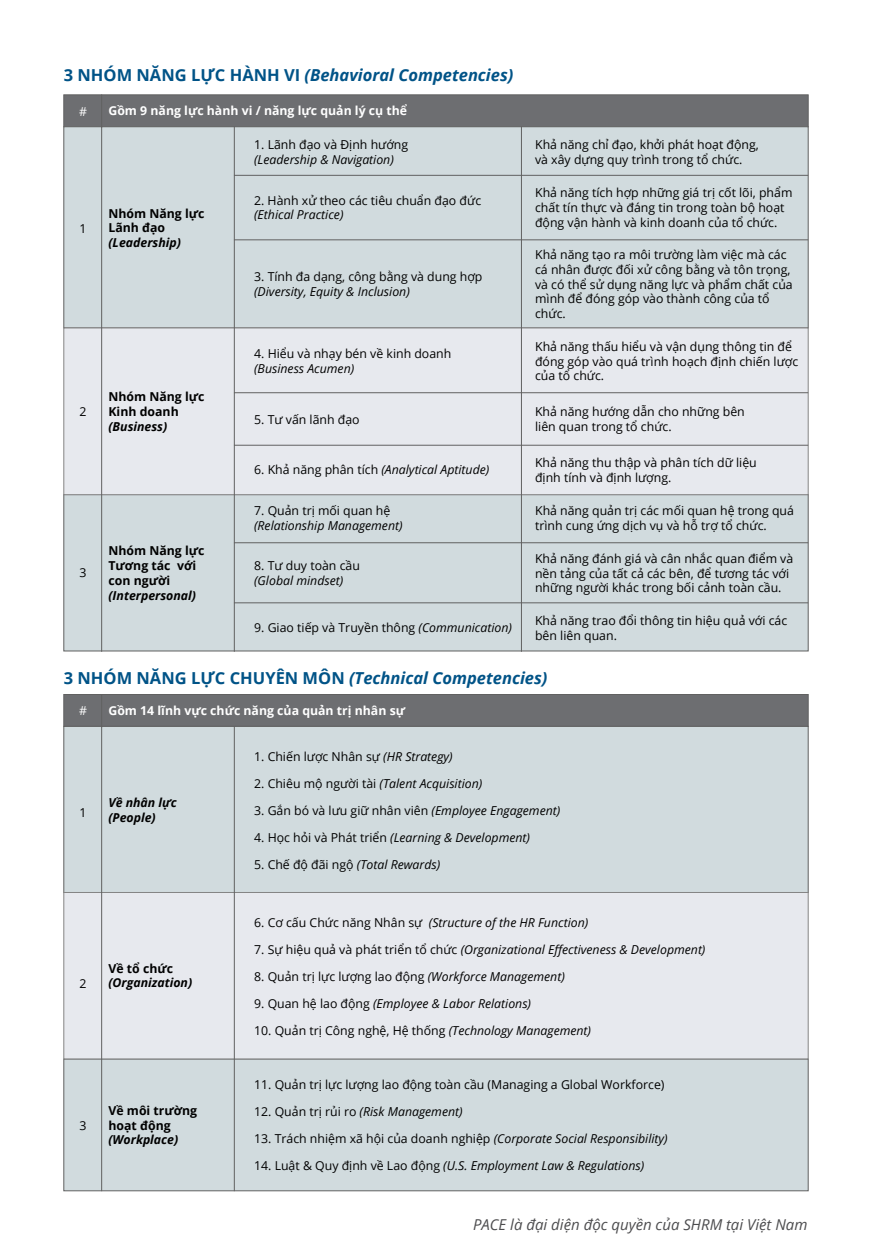
<style>
.page{position:relative;width:872px;height:1255px;background:#fff}
.page>*{position:absolute;margin:0;border:0;box-sizing:border-box;transform-origin:0 0}
.t1{font:italic 700 16.5px "Open Sans";color:#005387}
.t2{font:italic 15px "Open Sans";color:#4d4d4f}
.t3{font:12.3px/14.7px "Open Sans";color:#000}
.t4{font:italic 12.3px "Open Sans";color:#000}
.t5{font:700 12.3px/14.7px "Open Sans";color:#000}
.t6{font:italic 700 12.3px/14.7px "Open Sans";color:#000}
.t7{font:700 12.3px "Open Sans";color:#fff}
.t8{font:12.3px "Open Sans";color:#fff}
.s1{font-style:normal}
.s2{font-style:italic}
</style>
<div class="page">
<div style="left:63px;top:94px;width:745px;height:33px;background:#6d6e71;border:1px solid #616161"></div>
<div style="left:63px;top:694px;width:745px;height:32px;background:#6d6e71;border:1px solid #616161"></div>
<div style="left:63px;top:126px;width:745px;height:202px;background:#d1dbde;border:1px solid #616161"></div>
<div style="left:63px;top:726px;width:745px;height:166px;background:#d1dbde;border:1px solid #616161"></div>
<div style="left:63px;top:494px;width:745px;height:157px;background:#d1dbde"></div>
<div style="left:63px;top:1058px;width:745px;height:133px;background:#d1dbde;border:1px solid #616161"></div>
<div style="left:63px;top:327px;width:745px;height:168px;background:#e7e9ee;border:1px solid #858585"></div>
<div style="left:63px;top:892px;width:745px;height:167px;background:#e7e9ee;border:1px solid #858585"></div>
<hr style="left:234px;top:126px;width:1px;height:525px;background:#616161">
<hr style="left:234px;top:726px;width:1px;height:465px;background:#616161">
<hr style="left:521px;top:126px;width:1px;height:525px;background:#616161">
<hr style="left:234px;top:175px;width:574px;height:1px;background:#616161">
<hr style="left:234px;top:392px;width:574px;height:1px;background:#616161">
<hr style="left:234px;top:542px;width:574px;height:1px;background:#616161">
<hr style="left:234px;top:239px;width:574px;height:1px;background:#616161">
<hr style="left:234px;top:445px;width:574px;height:1px;background:#616161">
<hr style="left:234px;top:602px;width:574px;height:1px;background:#616161">
<hr style="left:101px;top:126px;width:1px;height:525px;background:#616161">
<hr style="left:101px;top:726px;width:1px;height:465px;background:#616161">
<hr style="left:101px;top:94px;width:1px;height:34px;background:#616161">
<hr style="left:101px;top:694px;width:1px;height:33px;background:#616161">
<h1 class="t1" style="left:64px;top:63px;width:451px"><span class="s1">3 NHÓM NĂNG LỰC HÀNH VI</span> (Behavioral Competencies)</h1>
<p class="t8" style="left:79px;top:103px;width:9px">#</p>
<p class="t3" style="left:80px;top:220px;width:9px">1</p>
<p class="t3" style="left:80px;top:404px;width:9px">2</p>
<p class="t3" style="left:80px;top:565px;width:9px">3</p>
<p class="t7" style="left:108px;top:102px;width:300px">Gồm 9 năng lực hành vi / năng lực quản lý cụ thể</p>
<p class="t5" style="left:108px;top:205px;width:98px">Nhóm Năng lực<br>Lãnh đạo</p>
<p class="t6" style="left:108px;top:235px;width:74px">(Leadership)</p>
<p class="t5" style="left:108px;top:389px;width:98px">Nhóm Năng lực<br>Kinh doanh</p>
<p class="t6" style="left:108px;top:419px;width:60px">(Business)</p>
<p class="t5" style="left:108px;top:543px;width:98px">Nhóm Năng lực<br>Tương tác với con người</p>
<p class="t6" style="left:108px;top:587px;width:89px">(Interpersonal)</p>
<p class="t3" style="left:254px;top:137px;width:156px">1. Lãnh đạo và Định hướng</p>
<p class="t4" style="left:254px;top:151px;width:141px">(Leadership &amp; Navigation)</p>
<p class="t3" style="left:254px;top:192px;width:228px">2. Hành xử theo các tiêu chuẩn đạo đức</p>
<p class="t4" style="left:254px;top:206px;width:91px">(Ethical Practice)</p>
<p class="t3" style="left:254px;top:269px;width:230px">3. Tính đa dạng, công bằng và dung hợp</p>
<p class="t4" style="left:254px;top:283px;width:157px">(Diversity, Equity &amp; Inclusion)</p>
<p class="t3" style="left:254px;top:346px;width:199px">4. Hiểu và nhạy bén về kinh doanh</p>
<p class="t4" style="left:254px;top:360px;width:102px">(Business Acumen)</p>
<p class="t3" style="left:254px;top:412px;width:107px">5. Tư vấn lãnh đạo</p>
<p class="t4" style="left:254px;top:461px;width:237px"><span class="s1">6. Khả năng phân tích</span> (Analytical Aptitude)</p>
<p class="t3" style="left:254px;top:503px;width:138px">7. Quản trị mối quan hệ</p>
<p class="t4" style="left:254px;top:517px;width:150px">(Relationship Management)</p>
<p class="t3" style="left:254px;top:558px;width:107px">8. Tư duy toàn cầu</p>
<p class="t4" style="left:254px;top:572px;width:91px">(Global mindset)</p>
<p class="t3" style="left:254px;top:620px;width:259px">9. Giao tiếp và Truyền thông <span class="s2">(Communication)</span></p>
<p class="t3" style="left:535px;top:137px;width:225px">Khả năng chỉ đạo, khởi phát hoạt động, và xây dựng quy trình trong tổ chức.</p>
<p class="t3" style="left:535px;top:185px;width:259px">Khả năng tích hợp những giá trị cốt lõi, phẩm chất tín thực và đáng tin trong toàn bộ hoạt động vận hành và kinh doanh của tổ chức.</p>
<p class="t3" style="left:535px;top:247px;width:259px">Khả năng tạo ra môi trường làm việc mà các cá nhân được đối xử công bằng và tôn trọng, và có thể sử dụng năng lực và phẩm chất của mình để đóng góp vào thành công của tổ chức.</p>
<p class="t3" style="left:535px;top:339px;width:265px">Khả năng thấu hiểu và vận dụng thông tin để đóng góp vào quá trình hoạch định chiến lược của tổ chức.</p>
<p class="t3" style="left:535px;top:404px;width:211px">Khả năng hướng dẫn cho những bên liên quan trong tổ chức.</p>
<p class="t3" style="left:535px;top:455px;width:223px">Khả năng thu thập và phân tích dữ liệu định tính và định lượng.</p>
<p class="t3" style="left:535px;top:503px;width:260px">Khả năng quản trị các mối quan hệ trong quá trình cung ứng dịch vụ và hỗ trợ tổ chức.</p>
<p class="t3" style="left:535px;top:550px;width:260px">Khả năng đánh giá và cân nhắc quan điểm và nền tảng của tất cả các bên, để tương tác với những người khác trong bối cảnh toàn cầu.</p>
<p class="t3" style="left:535px;top:612px;width:254px">Khả năng trao đổi thông tin hiệu quả với các bên liên quan.</p>
<h1 class="t1" style="left:64px;top:666px;width:485px"><span class="s1">3 NHÓM NĂNG LỰC CHUYÊN MÔN</span> (Technical Competencies)</h1>
<p class="t8" style="left:79px;top:702px;width:9px">#</p>
<p class="t3" style="left:80px;top:805px;width:9px">1</p>
<p class="t3" style="left:80px;top:975px;width:9px">2</p>
<p class="t3" style="left:80px;top:1117px;width:9px">3</p>
<p class="t7" style="left:108px;top:701px;width:298px">Gồm 14 lĩnh vực chức năng của quản trị nhân sự</p>
<p class="t6" style="left:108px;top:794px;width:70px">Về nhân lực (People)</p>
<p class="t5" style="left:108px;top:960px;width:66px">Về tổ chức</p>
<p class="t6" style="left:108px;top:975px;width:85px">(Organization)</p>
<p class="t5" style="left:108px;top:1102px;width:90px">Về môi trường hoạt động</p>
<p class="t6" style="left:108px;top:1132px;width:71px">(Workplace)</p>
<p class="t3" style="left:254px;top:748px;width:200px">1. Chiến lược Nhân sự <span class="s2">(HR Strategy)</span></p>
<p class="t4" style="left:254px;top:774px;width:230px"><span class="s1">2. Chiêu mộ người tài</span> (Talent Acquisition)</p>
<p class="t3" style="left:254px;top:802px;width:308px">3. Gắn bó và lưu giữ nhân viên <span class="s2">(Employee Engagement)</span></p>
<p class="t4" style="left:254px;top:828px;width:277px"><span class="s1">4. Học hỏi và Phát triển</span> (Learning &amp; Development)</p>
<p class="t4" style="left:254px;top:855px;width:188px"><span class="s1">5. Chế độ đãi ngộ</span> (Total Rewards)</p>
<p class="t4" style="left:254px;top:914px;width:336px"><span class="s1">6. Cơ cấu Chức năng Nhân sự</span> (Structure of the HR Function)</p>
<p class="t4" style="left:254px;top:941px;width:453px"><span class="s1">7. Sự hiệu quả và phát triển tổ chức</span> (Organizational Effectiveness &amp; Development)</p>
<p class="t3" style="left:254px;top:968px;width:312px">8. Quản trị lực lượng lao động <span class="s2">(Workforce Management)</span></p>
<p class="t4" style="left:254px;top:995px;width:278px"><span class="s1">9. Quan hệ lao động</span> (Employee &amp; Labor Relations)</p>
<p class="t3" style="left:254px;top:1022px;width:338px">10. Quản trị Công nghệ, Hệ thống <span class="s2">(Technology Management)</span></p>
<p class="t3" style="left:254px;top:1077px;width:412px">11. Quản trị lực lượng lao động toàn cầu (Managing a Global Workforce)</p>
<p class="t4" style="left:254px;top:1103px;width:210px"><span class="s1">12. Quản trị rủi ro</span> (Risk Management)</p>
<p class="t3" style="left:254px;top:1131px;width:415px">13. Trách nhiệm xã hội của doanh nghiệp <span class="s2">(Corporate Social Responsibility)</span></p>
<p class="t4" style="left:254px;top:1157px;width:391px"><span class="s1">14. Luật &amp; Quy định về Lao động</span> (U.S. Employment Law &amp; Regulations)</p>
<p class="t2" style="left:473px;top:1214px;width:336px">PACE là đại diện độc quyền của SHRM tại Việt Nam</p>
</div>
